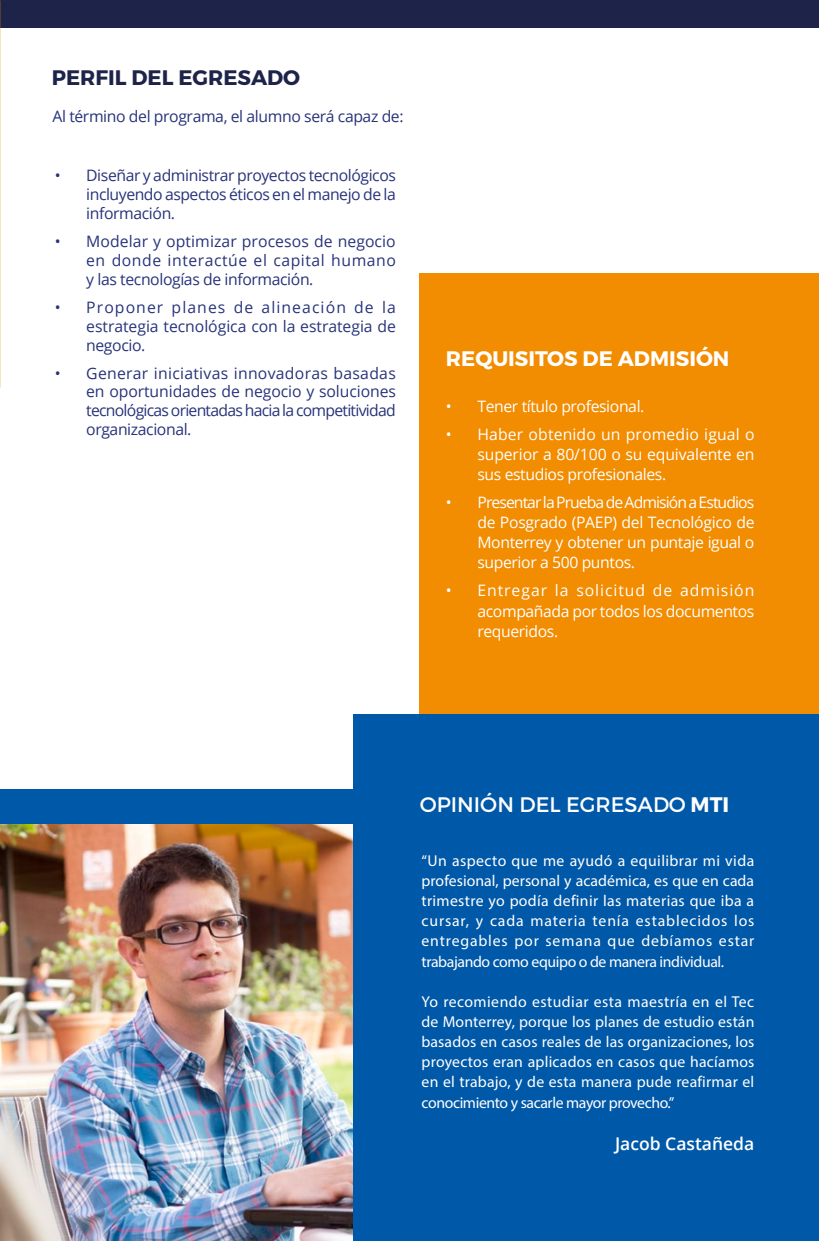
<style>
.page{position:relative;width:819px;height:1241px;background:#fff}
.page>*{position:absolute;margin:0;border:0;box-sizing:border-box;transform-origin:0 0}
.t1{font:21px "Montserrat";color:#fff}
.t2{font:700 21px "Montserrat";color:#fff}
.t3{font:700 21px "Montserrat";color:#1e2449}
.t4{font:600 17.5px "Open Sans";color:#fff}
.t5{font:15.75px/20.1px "Myriad Pro";letter-spacing:-.025em;color:#fff;text-align:justify}
.t6{font:15.75px/18.9px "Open Sans";letter-spacing:-.025em;color:#28337a;text-align:justify}
.t7{font:15.75px/20.1px "Open Sans";letter-spacing:-.025em;color:#fff;text-align:justify}
.s1{font-weight:700}
</style>
<div class="page">
<img style="left:0;top:824px;width:353px;height:416px">
<div style="left:419px;top:273px;width:400px;height:494px;background:#f28c00"></div>
<div style="left:0;top:789px;width:697px;height:35px;background:#0058a8"></div>
<div style="left:0;top:0;width:819px;height:27px;background:#1e2449"></div>
<div style="left:353px;top:714px;width:466px;height:526px;background:#0058a8"></div>
<h1 class="t3" style="left:52px;top:64px;width:250px">PERFIL DEL EGRESADO</h1>
<p class="t6" style="left:52px;top:107px;width:352px">Al término del programa, el alumno será capaz de:</p>
<p class="t6" style="left:86px;top:165px;width:311px;text-indent:-31px">• Diseñar y administrar proyectos tecnológicos incluyendo aspectos éticos en el manejo de la información.</p>
<p class="t6" style="left:86px;top:231px;width:311px;text-indent:-31px">• Modelar y optimizar procesos de negocio en donde interactúe el capital humano y las tecnologías de información.</p>
<p class="t6" style="left:86px;top:297px;width:311px;text-indent:-31px">• Proponer planes de alineación de la estrategia tecnológica con la estrategia de negocio.</p>
<p class="t6" style="left:86px;top:363px;width:311px;text-indent:-31px">• Generar iniciativas innovadoras basadas en oportunidades de negocio y soluciones tecnológicas orientadas hacia la competitividad organizacional.</p>
<h1 class="t2" style="left:446px;top:345px;width:285px">REQUISITOS DE ADMISIÓN</h1>
<p class="t7" style="left:446px;top:395px;width:200px">• Tener título profesional.</p>
<p class="t7" style="left:477px;top:423px;width:278px;text-indent:-31px">• Haber obtenido un promedio igual o superior a 80/100 o su equivalente en sus estudios profesionales.</p>
<p class="t7" style="left:477px;top:491px;width:279px;text-indent:-31px">• Presentar la Prueba de Admisión a Estudios de Posgrado (PAEP) del Tecnológico de Monterrey y obtener un puntaje igual o superior a 500 puntos.</p>
<p class="t7" style="left:477px;top:580px;width:278px;text-indent:-31px">• Entregar la solicitud de admisión acompañada por todos los documentos requeridos.</p>
<h1 class="t1" style="left:420px;top:791px;width:311px">OPINIÓN DEL EGRESADO <span class="s1">MTI</span></h1>
<p class="t5" style="left:421px;top:850px;width:334px">“Un aspecto que me ayudó a equilibrar mi vida profesional, personal y académica, es que en cada trimestre yo podía definir las materias que iba a cursar, y cada materia tenía establecidos los entregables por semana que debíamos estar trabajando como equipo o de manera individual.</p>
<p class="t5" style="left:421px;top:991px;width:334px">Yo recomiendo estudiar esta maestría en el Tec de Monterrey, porque los planes de estudio están basados en casos reales de las organizaciones, los proyectos eran aplicados en casos que hacíamos en el trabajo, y de esta manera pude reafirmar el conocimiento y sacarle mayor provecho.”</p>
<p class="t4" style="left:615px;top:1130px;width:141px">Jacob Castañeda</p>
</div>
